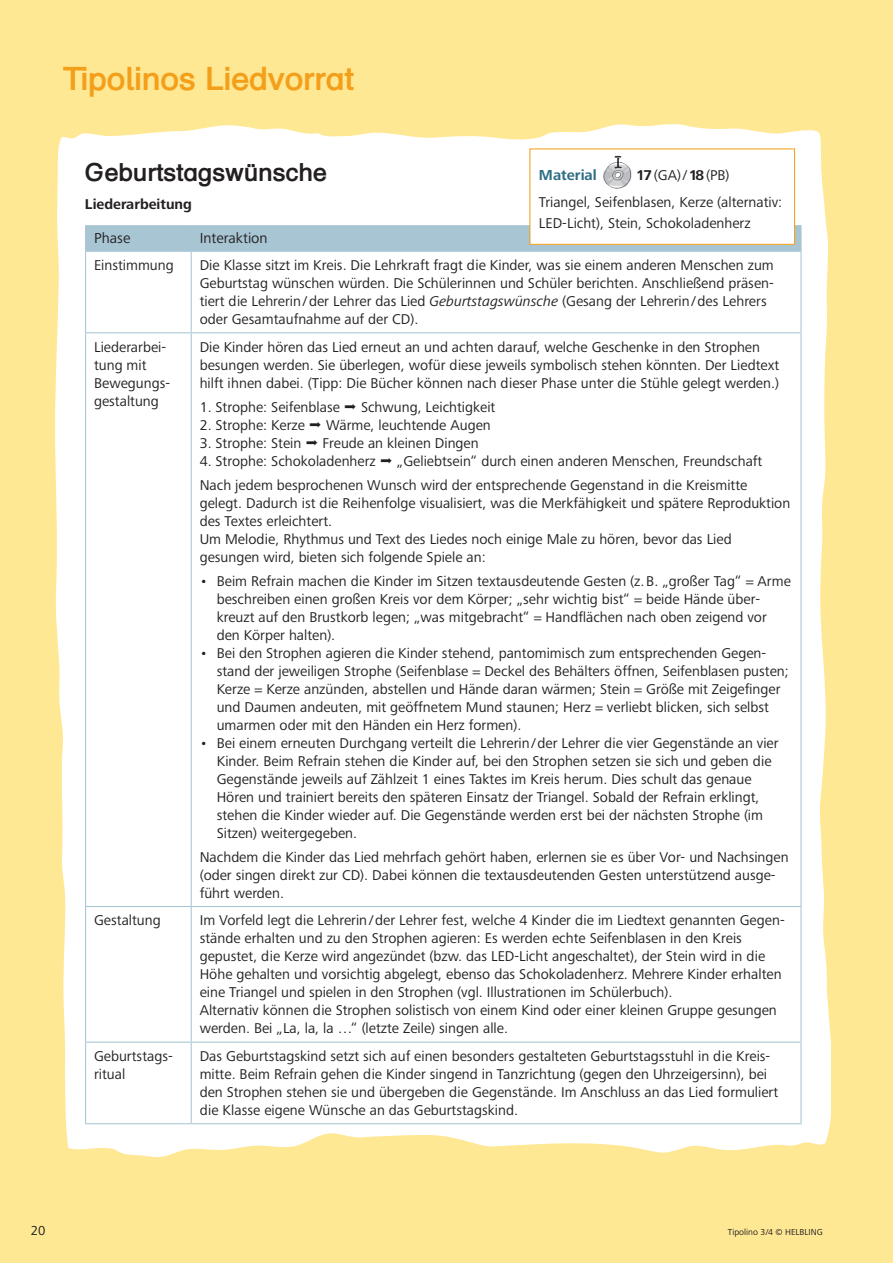
<style>
.page{position:relative;width:893px;height:1263px;background:#ffe894}
.page>*{position:absolute;margin:0;border:0;box-sizing:border-box;transform-origin:0 0}
.t1{font:700 33px "DR Buch";color:#f49f1a}
.t2{font:700 25.5px "DR Buch";color:#231f20}
.t3{font:15px "Frutiger Next Pro";color:#231f20}
.t4{font:700 15px "Frutiger Next Pro";color:#2d6d85}
.t5{font:14.7px/18px "Frutiger Next Pro";color:#231f20}
.t6{font:700 14.7px "Frutiger Next Pro";color:#231f20}
.t7{font:13.5px "Frutiger Next Pro";color:#231f20}
.t8{font:9px "Frutiger Next Pro";color:#231f20}
.s1{font-weight:700}
.s2{font-style:italic}
</style>
<div class="page">
<div style="left:55px;top:124px;width:776px;height:1033px;background:#fff"></div>
<hr style="left:191px;top:252px;width:1px;height:80px;background:#a8c5d4">
<hr style="left:85px;top:332px;width:106px;height:1px;background:#a8c5d4">
<hr style="left:191px;top:332px;width:610px;height:1px;background:#a8c5d4">
<hr style="left:191px;top:333px;width:1px;height:573px;background:#a8c5d4">
<hr style="left:85px;top:906px;width:106px;height:1px;background:#a8c5d4">
<hr style="left:191px;top:906px;width:610px;height:1px;background:#a8c5d4">
<hr style="left:191px;top:907px;width:1px;height:134px;background:#a8c5d4">
<hr style="left:85px;top:1041px;width:106px;height:2px;background:#a8c5d4">
<hr style="left:191px;top:1041px;width:610px;height:2px;background:#a8c5d4">
<hr style="left:191px;top:1043px;width:1px;height:80px;background:#a8c5d4">
<hr style="left:85px;top:252px;width:1px;height:80px;background:#a8c5d4">
<hr style="left:800px;top:252px;width:1px;height:80px;background:#a8c5d4">
<hr style="left:85px;top:333px;width:1px;height:573px;background:#a8c5d4">
<hr style="left:800px;top:333px;width:1px;height:573px;background:#a8c5d4">
<hr style="left:85px;top:907px;width:1px;height:134px;background:#a8c5d4">
<hr style="left:800px;top:907px;width:1px;height:134px;background:#a8c5d4">
<hr style="left:85px;top:1043px;width:1px;height:80px;background:#a8c5d4">
<hr style="left:800px;top:1043px;width:1px;height:80px;background:#a8c5d4">
<hr style="left:85px;top:1123px;width:106px;height:1px;background:#a8c5d4">
<hr style="left:191px;top:1123px;width:610px;height:1px;background:#a8c5d4">
<hr style="left:85px;top:225px;width:106px;height:1px;background:#a8c5d4">
<hr style="left:191px;top:225px;width:610px;height:1px;background:#a8c5d4">
<hr style="left:85px;top:251px;width:106px;height:1px;background:#a8c5d4">
<hr style="left:191px;top:251px;width:610px;height:1px;background:#a8c5d4">
<div style="left:85px;top:226px;width:716px;height:25px;background:#a8c5d4"></div>
<div style="left:530px;top:149px;width:264px;height:95px;background:#fff"></div>
<img style="left:603px;top:155px;width:29px;height:34px">
<div style="left:529px;top:148px;width:266px;height:97px;border:1px solid #f49f1a"></div>
<svg style="left:345px;top:404px;width:11px;height:5px"></svg>
<svg style="left:310px;top:422px;width:11px;height:5px"></svg>
<svg style="left:307px;top:440px;width:10px;height:5px"></svg>
<svg style="left:381px;top:458px;width:11px;height:5px"></svg>
<h1 class="t1" style="left:64px;top:60px;width:292px">Tipolinos Liedvorrat</h1>
<h2 class="t2" style="left:85px;top:157px;width:244px">Geburtstagswünsche</h2>
<p class="t6" style="left:85px;top:196px;width:109px">Liederarbeitung</p>
<p class="t4" style="left:539px;top:166px;width:59px">Material</p>
<p class="t5" style="left:539px;top:162px;width:245px;line-height:27px;text-indent:97px"><span class="s1">17</span> (GA) / <span class="s1">18</span> (PB)<br>Triangel, Seifenblasen, Kerze (alternativ:</p>
<p class="t5" style="left:539px;top:214px;width:213px">LED-Licht), Stein, Schokoladenherz</p>
<p class="t3" style="left:94px;top:229px;width:38px">Phase</p>
<p class="t3" style="left:200px;top:229px;width:69px">Interaktion</p>
<p class="t5" style="left:94px;top:256px;width:81px">Einstimmung</p>
<p class="t5" style="left:200px;top:256px;width:576px">Die Klasse sitzt im Kreis. Die Lehrkraft fragt die Kinder, was sie einem anderen Menschen zum Geburtstag wünschen würden. Die Schülerinnen und Schüler berichten. Anschließend präsen&shy;tiert die Lehrerin / der Lehrer das Lied <span class="s2">Geburtstagswünsche</span> (Gesang der Lehrerin / des Lehrers oder Gesamtaufnahme auf der CD).</p>
<p class="t5" style="left:94px;top:338px;width:78px">Liederarbei&shy;tung mit<br>Bewegungs&shy;gestaltung</p>
<p class="t5" style="left:200px;top:338px;width:581px">Die Kinder hören das Lied erneut an und achten darauf, welche Geschenke in den Strophen besungen werden. Sie überlegen, wofür diese jeweils symbolisch stehen könnten. Der Liedtext hilft ihnen dabei. (Tipp: Die Bücher können nach dieser Phase unter die Stühle gelegt werden.)</p>
<p class="t5" style="left:200px;top:398px;width:142px">1. Strophe: Seifenblase</p>
<p class="t5" style="left:361px;top:398px;width:136px">Schwung, Leichtigkeit</p>
<p class="t5" style="left:200px;top:416px;width:107px">2. Strophe: Kerze</p>
<p class="t5" style="left:326px;top:416px;width:166px">Wärme, leuchtende Augen</p>
<p class="t5" style="left:200px;top:434px;width:103px">3. Strophe: Stein</p>
<p class="t5" style="left:322px;top:434px;width:158px">Freude an kleinen Dingen</p>
<p class="t5" style="left:200px;top:452px;width:178px">4. Strophe: Schokoladenherz</p>
<p class="t5" style="left:200px;top:449px;width:564px;line-height:24px;text-indent:197px">„Geliebtsein“ durch einen anderen Menschen, Freundschaft<br>Nach jedem besprochenen Wunsch wird der entsprechende Gegenstand in die Kreismitte</p>
<p class="t5" style="left:200px;top:494px;width:592px">gelegt. Dadurch ist die Reihenfolge visualisiert, was die Merkfähigkeit und spätere Reproduktion des Textes erleichtert.<br>Um Melodie, Rhythmus und Text des Liedes noch einige Male zu hören, bevor das Lied gesungen wird, bieten sich folgende Spiele an:</p>
<p class="t5" style="left:217px;top:572px;width:576px;text-indent:-17px">• Beim Refrain machen die Kinder im Sitzen textausdeutende Gesten (z. B. „großer Tag“ = Arme beschreiben einen großen Kreis vor dem Körper; „sehr wichtig bist“ = beide Hände über&shy;kreuzt auf den Brustkorb legen; „was mitgebracht“ = Handflächen nach oben zeigend vor den Körper halten).</p>
<p class="t5" style="left:217px;top:644px;width:574px;text-indent:-17px">• Bei den Strophen agieren die Kinder stehend, pantomimisch zum entsprechenden Gegen&shy;stand der jeweiligen Strophe (Seifenblase = Deckel des Behälters öffnen, Seifenblasen pusten; Kerze = Kerze anzünden, abstellen und Hände daran wärmen; Stein = Größe mit Zeigefinger und Daumen andeuten, mit geöffnetem Mund staunen; Herz = verliebt blicken, sich selbst umarmen oder mit den Händen ein Herz formen).</p>
<p class="t5" style="left:217px;top:734px;width:563px;text-indent:-17px">• Bei einem erneuten Durchgang verteilt die Lehrerin / der Lehrer die vier Gegenstände an vier Kinder. Beim Refrain stehen die Kinder auf, bei den Strophen setzen sie sich und geben die Gegenstände jeweils auf Zählzeit 1 eines Taktes im Kreis herum. Dies schult das genaue Hören und trainiert bereits den späteren Einsatz der Triangel. Sobald der Refrain erklingt, stehen die Kinder wieder auf. Die Gegenstände werden erst bei der nächsten Strophe (im Sitzen) weitergegeben.</p>
<p class="t5" style="left:200px;top:848px;width:590px">Nachdem die Kinder das Lied mehrfach gehört haben, erlernen sie es über Vor- und Nachsingen (oder singen direkt zur CD). Dabei können die textausdeutenden Gesten unterstützend ausge&shy;führt werden.</p>
<p class="t5" style="left:94px;top:911px;width:68px">Gestaltung</p>
<p class="t5" style="left:200px;top:911px;width:586px">Im Vorfeld legt die Lehrerin / der Lehrer fest, welche 4 Kinder die im Liedtext genannten Gegen&shy;stände erhalten und zu den Strophen agieren: Es werden echte Seifenblasen in den Kreis gepustet, die Kerze wird angezündet (bzw. das LED-Licht angeschaltet), der Stein wird in die Höhe gehalten und vorsichtig abgelegt, ebenso das Schokoladenherz. Mehrere Kinder erhalten eine Triangel und spielen in den Strophen (vgl. Illustrationen im Schülerbuch).<br>Alternativ können die Strophen solistisch von einem Kind oder einer kleinen Gruppe gesungen werden. Bei „La, la, la …“ (letzte Zeile) singen alle.</p>
<p class="t5" style="left:94px;top:1047px;width:80px">Geburtstags&shy;ritual</p>
<p class="t5" style="left:200px;top:1047px;width:580px">Das Geburtstagskind setzt sich auf einen besonders gestalteten Geburtstagsstuhl in die Kreis&shy;mitte. Beim Refrain gehen die Kinder singend in Tanzrichtung (gegen den Uhrzeigersinn), bei den Strophen stehen sie und übergeben die Gegenstände. Im Anschluss an das Lied formuliert die Klasse eigene Wünsche an das Geburtstagskind.</p>
<p class="t7" style="left:31px;top:1223px;width:16px">20</p>
<p class="t8" style="left:728px;top:1227px;width:97px">Tipolino 3 /4 © HELBLING</p>
</div>
